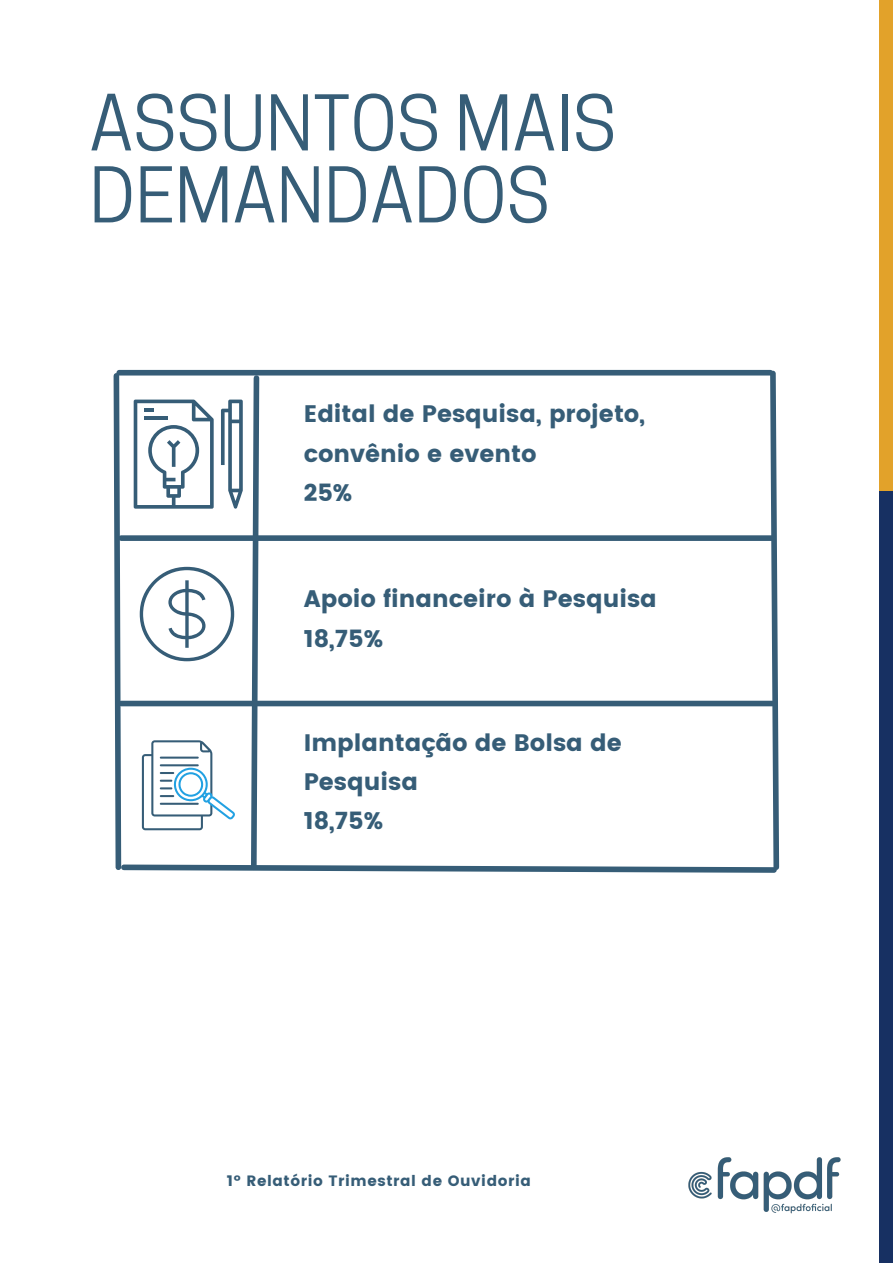
<style>
.page{position:relative;width:893px;height:1264px;background:#fff}
.page>*{position:absolute;margin:0;border:0;box-sizing:border-box;transform-origin:0 0}
.t1{font:72px/72px "Cooper Hewitt";color:#365d77}
.t2{font:23.85px/39.2px "Poppins";color:#365d77}
.t3{font:15px "Poppins";letter-spacing:.04em;color:#365d77}
</style>
<div class="page">
<div style="left:879px;top:0;width:13px;height:490px;background:#e2a22a"></div>
<div style="left:879px;top:491px;width:13px;height:771px;background:#173062"></div>
<img style="left:688px;top:1157px;width:153px;height:57px">
<svg style="left:113px;top:369px;width:667px;height:504px"></svg>
<h1 class="t1" style="left:89px;top:96px;width:528px">ASSUNTOS MAIS<br>DEMANDADOS</h1>
<p class="t2" style="left:304px;top:394px;width:343px">Edital de Pesquisa, projeto, convênio e evento<br>25%</p>
<p class="t2" style="left:304px;top:579px;width:354px">Apoio financeiro à Pesquisa<br>18,75%</p>
<p class="t2" style="left:304px;top:723px;width:319px">Implantação de Bolsa de<br>Pesquisa<br>18,75%</p>
<p class="t3" style="left:227px;top:1172px;width:305px">1º Relatório Trimestral de Ouvidoria</p>
</div>
